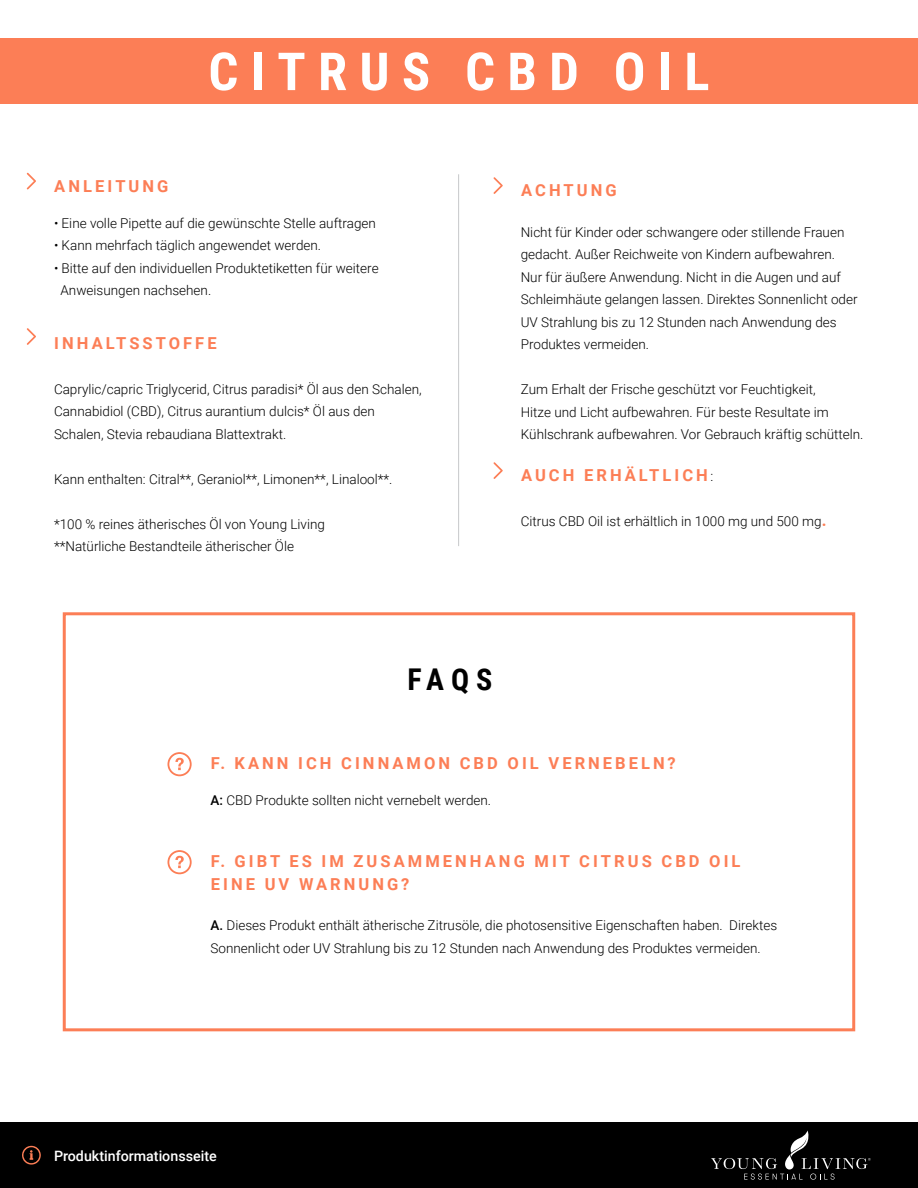
<style>
.page{position:relative;width:918px;height:1188px;background:#fff}
.page>*{position:absolute;margin:0;border:0;box-sizing:border-box;transform-origin:0 0}
.t1{font:700 52.5px "Roboto Condensed";letter-spacing:.235em;color:#fff}
.t2{font:700 30px "Roboto Condensed";color:#000}
.t3{font:700 16.5px/22.5px "Roboto";letter-spacing:.185em;color:#fc7e56}
.t4{font:500 14.25px "Roboto";color:#fff}
.t5{font:300 13.5px/22.5px "Roboto";color:#000}
.s1{font-weight:300;font-size:13.5px;color:#000}
.s2{font-weight:700;font-size:16.5px;color:#fc7e56}
.s3{font-weight:500}
</style>
<div class="page">
<svg style="left:493px;top:177px;width:10px;height:17px"></svg>
<svg style="left:493px;top:462px;width:10px;height:17px"></svg>
<svg style="left:27px;top:328px;width:9px;height:17px"></svg>
<div style="left:0;top:38px;width:918px;height:66px;background:#fc7e56"></div>
<hr style="left:458px;top:174px;width:1px;height:372px;background:#c7c8ca">
<svg style="left:27px;top:173px;width:9px;height:16px"></svg>
<svg style="left:167px;top:752px;width:25px;height:24px"></svg>
<svg style="left:167px;top:850px;width:25px;height:24px"></svg>
<div style="left:0;top:1122px;width:918px;height:66px;background:#000"></div>
<svg style="left:711px;top:1130px;width:160px;height:50px"></svg>
<div style="left:63px;top:612px;width:792px;height:419px;border:3px solid #fc7e56"></div>
<svg style="left:22px;top:1146px;width:19px;height:19px"></svg>
<p class="t1" style="left:208px;top:35px;width:503px">CITRUS CBD OIL</p>
<p class="t3" style="left:54px;top:174px;width:116px">ANLEITUNG</p>
<p class="t5" style="left:54px;top:211px;width:323px">• Eine volle Pipette auf die gewünschte Stelle auftragen</p>
<p class="t5" style="left:54px;top:234px;width:269px">• Kann mehrfach täglich angewendet werden.</p>
<p class="t5" style="left:61px;top:256px;width:320px;text-indent:-7px">• Bitte auf den individuellen Produktetiketten für weitere<br>Anweisungen nachsehen.</p>
<p class="t3" style="left:54px;top:331px;width:164px">INHALTSSTOFFE</p>
<p class="t5" style="left:54px;top:377px;width:369px">Caprylic/capric Triglycerid, Citrus paradisi* Öl aus den Schalen,<br>Cannabidiol (CBD), Citrus aurantium dulcis* Öl aus den<br>Schalen, Stevia rebaudiana Blattextrakt.</p>
<p class="t5" style="left:54px;top:467px;width:340px">Kann enthalten: Citral**, Geraniol**, Limonen**, Linalool**.</p>
<p class="t5" style="left:54px;top:512px;width:273px">*100 % reines ätherisches Öl von Young Living</p>
<p class="t5" style="left:54px;top:534px;width:242px">**Natürliche Bestandteile ätherischer Öle</p>
<p class="t3" style="left:521px;top:178px;width:97px">ACHTUNG</p>
<p class="t5" style="left:521px;top:220px;width:338px">Nicht für Kinder oder schwangere oder stillende Frauen gedacht. Außer Reichweite von Kindern aufbewahren.<br>Nur für äußere Anwendung. Nicht in die Augen und auf Schleimhäute gelangen lassen. Direktes Sonnenlicht oder UV Strahlung bis zu 12 Stunden nach Anwendung des Produktes vermeiden.</p>
<p class="t5" style="left:521px;top:378px;width:344px">Zum Erhalt der Frische geschützt vor Feuchtigkeit,<br>Hitze und Licht aufbewahren. Für beste Resultate im<br>Kühlschrank aufbewahren. Vor Gebrauch kräftig schütteln.</p>
<p class="t3" style="left:521px;top:463px;width:194px">AUCH ERHÄLTLICH<span class="s1">:</span></p>
<p class="t5" style="left:521px;top:510px;width:307px">Citrus CBD Oil ist erhältlich in 1000 mg und 500 mg<span class="s2">.</span></p>
<p class="t2" style="left:408px;top:659px;width:86px">FAQS</p>
<p class="t3" style="left:211px;top:752px;width:467px">F. KANN ICH CINNAMON CBD OIL VERNEBELN?</p>
<p class="t5" style="left:211px;top:789px;width:282px"><span class="s3">A:</span> CBD Produkte sollten nicht vernebelt werden.</p>
<p class="t3" style="left:211px;top:850px;width:531px">F. GIBT ES IM ZUSAMMENHANG MIT CITRUS CBD OIL<br>EINE UV WARNUNG?</p>
<p class="t5" style="left:211px;top:914px;width:568px"><span class="s3">A.</span> Dieses Produkt enthält ätherische Zitrusöle, die photosensitive Eigenschaften haben. Direktes<br>Sonnenlicht oder UV Strahlung bis zu 12 Stunden nach Anwendung des Produktes vermeiden.</p>
<p class="t4" style="left:54px;top:1146px;width:164px">Produktinformationsseite</p>
</div>
